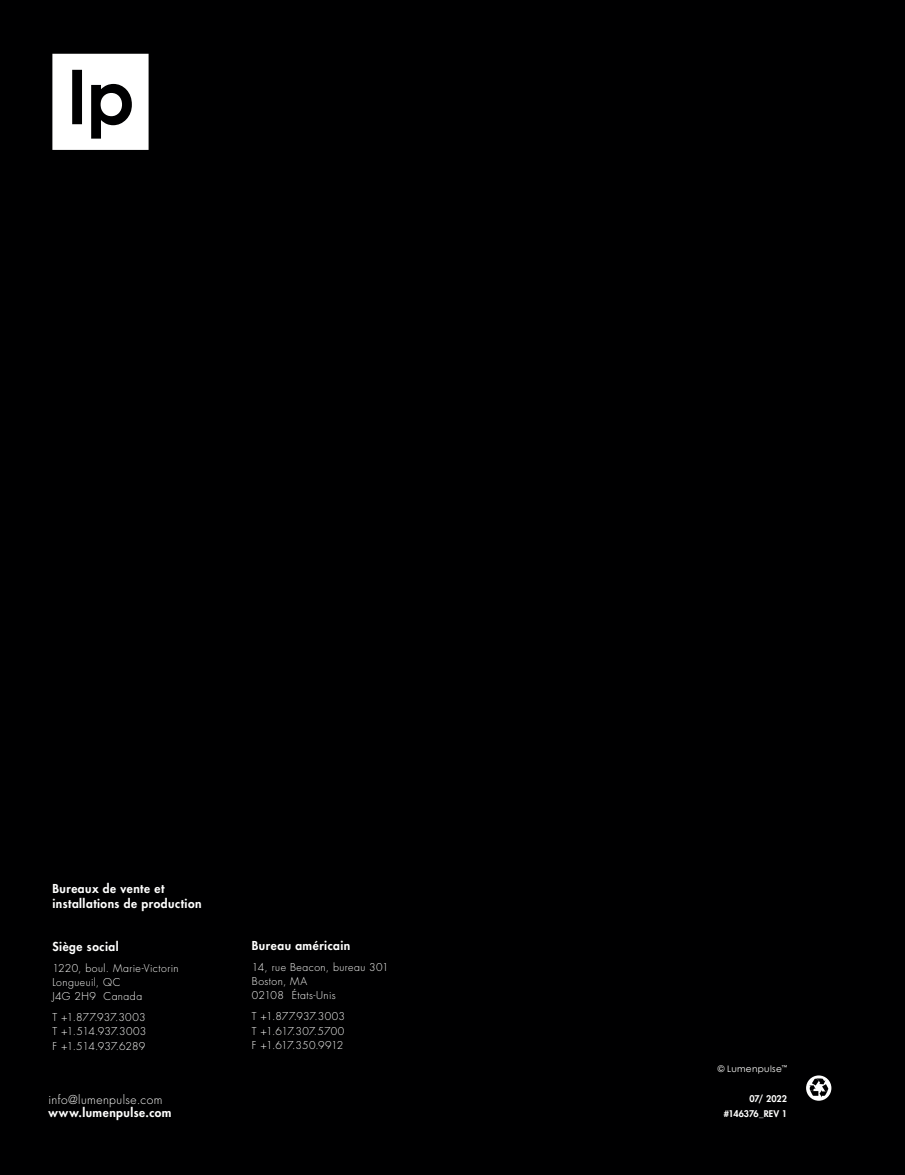
<style>
.page{position:relative;width:905px;height:1175px;background:#fff}
.page>*{position:absolute;margin:0;border:0;box-sizing:border-box;transform-origin:0 0}
.t1{font:800 12px/14.4px "Futura Std";letter-spacing:.04em;color:#fff}
.t2{font:300 12px "Futura Std";letter-spacing:.035em;color:#fff}
.t3{font:300 10.5px/14.2px "Futura Std";letter-spacing:.035em;color:#fff}
.t4{font:800 9px/15px "Futura Std";letter-spacing:.005em;color:#fff;text-align:right}
.t5{font:9px "Century Gothic";letter-spacing:.03em;color:#fff}
</style>
<div class="page">
<div style="left:0;top:0;width:904px;height:1174px;background:#000001"></div>
<svg style="left:806px;top:1075px;width:25px;height:25px"></svg>
<svg style="left:52px;top:54px;width:96px;height:96px"></svg>
<p class="t1" style="left:52px;top:881px;width:151px">Bureaux de vente et installations de production</p>
<p class="t1" style="left:52px;top:939px;width:68px">Siège social</p>
<p class="t3" style="left:52px;top:961px;width:128px">1220, boul. Marie-Victorin<br>Longueuil, QC<br>J4G 2H9 Canada</p>
<p class="t3" style="left:52px;top:1010px;width:95px;text-align:justify">T +1.877.937.3003<br>T +1.514.937.3003<br>F +1.514.937.6289</p>
<p class="t2" style="left:49px;top:1092px;width:115px">info@lumenpulse.com</p>
<p class="t1" style="left:49px;top:1105px;width:124px">www.lumenpulse.com</p>
<p class="t1" style="left:252px;top:938px;width:100px">Bureau américain</p>
<p class="t3" style="left:252px;top:960px;width:138px">14, rue Beacon, bureau 301<br>Boston, MA<br>02108 États-Unis</p>
<p class="t3" style="left:252px;top:1009px;width:95px;text-align:justify">T +1.877.937.3003<br>T +1.617.307.5700<br>F +1.617.350.9912</p>
<p class="t5" style="left:718px;top:1063px;width:71px">© Lumenpulse<sup>™</sup></p>
<p class="t4" style="left:723px;top:1091px;width:65px">07/ 2022 #146376_REV 1</p>
</div>
